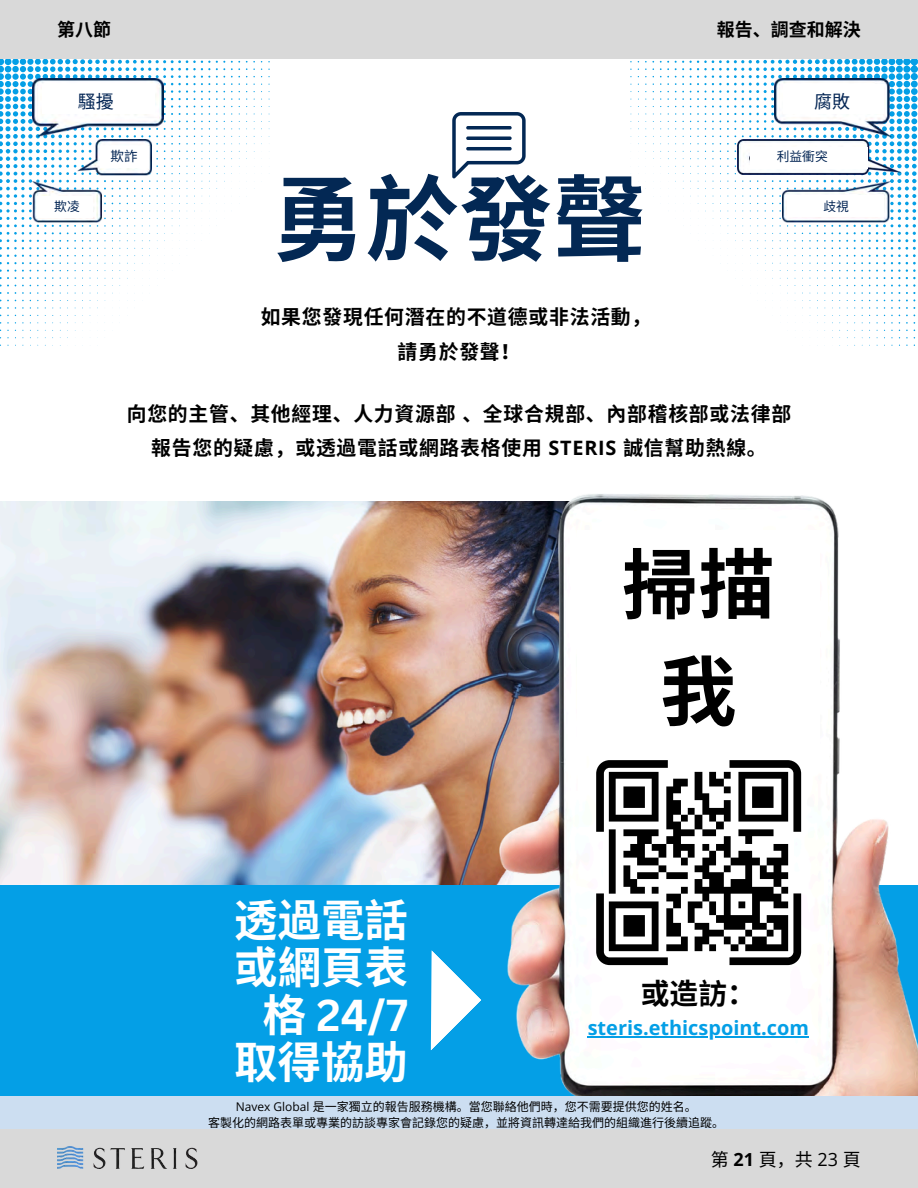
<style>
.page{position:relative;width:918px;height:1188px;background:#fff}
.page>*{position:absolute;margin:0;border:0;box-sizing:border-box;transform-origin:0 0}
.t1{font:700 93.75px "Noto Sans CJ Ksc";color:#032854}
.t2{font:700 76.5px/106.8px "Noto Sans CJ Ksc";color:#000;text-align:center}
.t3{font:700 43.5px/47.1px "Noto Sans CJ Ksc";color:#fff;text-align:right}
.t4{font:700 28.8px "Noto Sans CJ Ksc";color:#000}
.t5{font:700 19.95px "Open Sans";color:#049fe6}
.t6{font:700 19.8px/34.8px "Noto Sans CJ Ksc";letter-spacing:.04em;color:#000;text-align:center}
.t7{font:700 18px "Noto Sans CJ Ksc";color:#000}
.t8{font:18px "Noto Sans CJ Ksc";color:#000}
.t9{font:18px "Noto Sans CJ Ksc";color:#032554}
.t10{font:13.5px "Noto Sans CJ Ksc";color:#032554}
.t11{font:12.75px "Noto Sans CJ Ksc";color:#032554}
.t12{font:12px "Noto Sans CJ Ksc";color:#000}
.s1{font-family:"Open Sans"}
.s2{font-family:"Canva Sans"}
.s3{font-family:"Open Sans";font-weight:700}
</style>
<div class="page">
<img style="left:0;top:502px;width:500px;height:384px">
<div style="left:0;top:886px;width:918px;height:210px;background:#049fe6"></div>
<svg style="left:452px;top:112px;width:73px;height:66px"></svg>
<svg style="left:660px;top:61px;width:9px;height:9px"></svg>
<svg style="left:854px;top:255px;width:9px;height:9px"></svg>
<svg style="left:742px;top:60px;width:30px;height:80px"></svg>
<svg style="left:824px;top:59px;width:45px;height:190px"></svg>
<svg style="left:645px;top:61px;width:9px;height:9px"></svg>
<svg style="left:712px;top:60px;width:40px;height:77px"></svg>
<svg style="left:660px;top:76px;width:9px;height:9px"></svg>
<svg style="left:727px;top:143px;width:9px;height:9px"></svg>
<svg style="left:675px;top:60px;width:47px;height:40px"></svg>
<svg style="left:869px;top:58px;width:49px;height:243px"></svg>
<svg style="left:839px;top:255px;width:9px;height:9px"></svg>
<svg style="left:772px;top:59px;width:63px;height:160px"></svg>
<svg style="left:88px;top:59px;width:19px;height:123px"></svg>
<svg style="left:110px;top:60px;width:27px;height:80px"></svg>
<svg style="left:201px;top:76px;width:9px;height:9px"></svg>
<svg style="left:201px;top:61px;width:24px;height:9px"></svg>
<svg style="left:0;top:285px;width:9px;height:9px"></svg>
<svg style="left:141px;top:60px;width:25px;height:77px"></svg>
<svg style="left:231px;top:61px;width:9px;height:9px"></svg>
<svg style="left:216px;top:76px;width:9px;height:9px"></svg>
<svg style="left:52px;top:240px;width:9px;height:9px"></svg>
<svg style="left:171px;top:60px;width:25px;height:62px"></svg>
<svg style="left:50px;top:59px;width:35px;height:175px"></svg>
<svg style="left:0;top:58px;width:48px;height:221px"></svg>
<svg style="left:67px;top:240px;width:9px;height:9px"></svg>
<svg style="left:246px;top:61px;width:9px;height:9px"></svg>
<svg style="left:231px;top:76px;width:9px;height:9px"></svg>
<svg style="left:164px;top:143px;width:9px;height:9px"></svg>
<svg style="left:216px;top:91px;width:9px;height:9px"></svg>
<svg style="left:52px;top:255px;width:9px;height:9px"></svg>
<svg style="left:430px;top:950px;width:51px;height:100px"></svg>
<img style="left:500px;top:494px;width:418px;height:602px">
<svg style="left:596px;top:760px;width:205px;height:205px"></svg>
<div style="left:0;top:1096px;width:918px;height:37px;background:#ccdef1"></div>
<hr style="left:588px;top:1036px;width:221px;height:1px;background:#049fe6">
<div style="left:0;top:1130px;width:918px;height:58px;background:#d9d9d9"></div>
<img style="left:57px;top:1146px;width:141px;height:23px">
<div style="left:0;top:0;width:918px;height:58px;background:#d9d9d9"></div>
<img style="left:33px;top:78px;width:130px;height:59px">
<img style="left:78px;top:140px;width:74px;height:36px">
<img style="left:33px;top:181px;width:69px;height:42px">
<img style="left:774px;top:78px;width:117px;height:59px">
<img style="left:783px;top:181px;width:108px;height:42px">
<img style="left:738px;top:140px;width:164px;height:34px">
<div style="left:42px;top:84px;width:113px;height:30px;background:#fff"></div>
<div style="left:100px;top:146px;width:49px;height:22px;background:#fff"></div>
<div style="left:783px;top:84px;width:101px;height:30px;background:#fff"></div>
<div style="left:750px;top:147px;width:118px;height:21px;background:#fff"></div>
<div style="left:788px;top:195px;width:96px;height:22px;background:#fff"></div>
<div style="left:37px;top:196px;width:55px;height:21px;background:#fff"></div>
<div style="left:577px;top:531px;width:242px;height:221px;background:#fff"></div>
<p class="t7" style="left:57px;top:15px;width:55px">第八節</p>
<p class="t7" style="left:717px;top:15px;width:146px">報告、調查和解決</p>
<h5 class="t9" style="left:78px;top:87px;width:37px">騷擾</h5>
<p class="t9" style="left:814px;top:87px;width:37px">腐敗</p>
<h4 class="t11" style="left:54px;top:196px;width:27px">欺凌</h4>
<p class="t10" style="left:111px;top:146px;width:28px">欺詐</p>
<h6 class="t1" style="left:272px;top:145px;width:376px">勇於發聲</h6>
<p class="t6" style="left:261px;top:298px;width:392px">如果您發現任何潛在的不道德或非法活動，請勇於發聲！</p>
<h2 class="t11" style="left:777px;top:146px;width:52px">利益衝突</h2>
<p class="t11" style="left:824px;top:196px;width:27px">歧視</p>
<p class="t6" style="left:127px;top:395px;width:666px">向您的主管、其他經理、人力資源部、全球合規部、內部稽核部或法律部報告您的疑慮，或透過電話或網路表格使用 <span class="s1">STERIS</span> 誠信幫助熱線。</p>
<h3 class="t2" style="left:622px;top:527px;width:154px">掃描我</h3>
<p class="t3" style="left:234px;top:894px;width:175px">透過電話或網頁表格 <span class="s2">24/7</span>取得協助</p>
<p class="t12" style="left:236px;top:1097px;width:462px"><span class="s1">Navex Global</span> 是一家獨立的報告服務機構。當您聯絡他們時，您不需要提供您的姓名。</p>
<p class="t12" style="left:208px;top:1113px;width:518px">客製化的網路表單或專業的訪談專家會記錄您的疑慮，並將資訊轉達給我們的組織進行後續追蹤。</p>
<p class="t4" style="left:641px;top:971px;width:116px">或造訪：</p>
<p class="t5" style="left:588px;top:1014px;width:223px">steris.ethicspoint.com</p>
<p class="t8" style="left:711px;top:1145px;width:150px">第 <span class="s3">21</span> 頁，共 <span class="s1">23</span> 頁</p>
</div>
